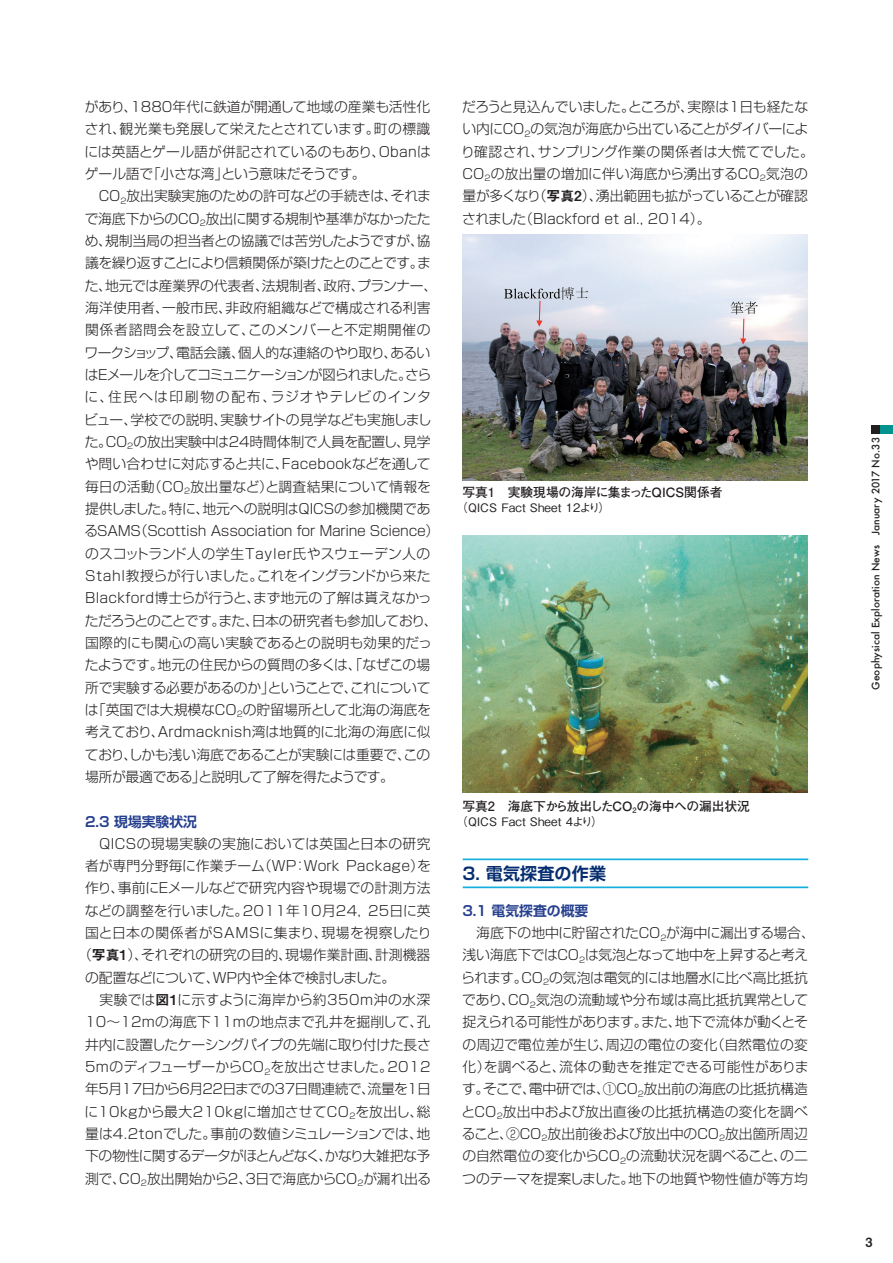
<style>
.page{position:relative;width:893px;height:1263px;background:#fff}
.page>*{position:absolute;margin:0;border:0;box-sizing:border-box;transform-origin:0 0}
.t1{font:700 16.95px "Shin Go Pro De";letter-spacing:.01em;color:#052d6f}
.t2{font:300 13.8px/22.4px "Shin Go Pro";letter-spacing:-.01em;color:#231f20}
.t3{font:300 13.8px "Shin Go Pro";letter-spacing:.02em;color:#231f20}
.t4{font:300 13.8px "Shin Go Pro";letter-spacing:.03em;color:#231f20}
.t5{font:300 13.8px "Shin Go Pro";letter-spacing:.015em;color:#231f20}
.t6{font:300 13.8px "Shin Go Pro";letter-spacing:-.045em;color:#231f20}
.t7{font:300 13.8px "Shin Go Pro";letter-spacing:.025em;color:#231f20}
.t8{font:300 13.8px "Shin Go Pro";letter-spacing:-.05em;color:#231f20}
.t9{font:300 13.8px "Shin Go Pro";letter-spacing:-.035em;color:#231f20}
.t10{font:700 13.8px "Shin Go Pro De";color:#253f8e}
.t11{font:700 12.75px "Futo Go B101 Pro";letter-spacing:-.005em;color:#231f20}
.t12{font:12.75px "Midashi Go Pro MB31";color:#231f20}
.t13{font:500 11.7px "Gothic BBB Pro";letter-spacing:.01em;color:#231f20}
.t14{font:500 10.05px "Futura";letter-spacing:.01em;color:#231f20}
.s1{font-family:"Midashi Go Pro MB31";font-weight:400}
</style>
<div class="page">
<hr style="left:463px;top:886px;width:345px;height:2px;background:#13b0de">
<hr style="left:463px;top:858px;width:345px;height:2px;background:#13b0de">
<div style="left:872px;top:425px;width:21px;height:9px;background:#00938f"></div>
<div style="left:872px;top:425px;width:8px;height:9px;background:#231f20"></div>
<img style="left:462px;top:235px;width:346px;height:245px">
<img style="left:462px;top:535px;width:346px;height:258px">
<p class="t2" style="left:84px;top:94px;width:356px">があり、1880年代に鉄道が開通して地域の産業も活性化され、観光業も発展して栄えたとされています。町の標識には英語とゲール語が併記されているのもあり、Obanはゲール語で「小さな湾」という意味だそうです。<br>　CO<sub>2</sub>放出実験実施のための許可などの手続きは、それまで海底下からのCO<sub>2</sub>放出に関する規制や基準がなかったため、規制当局の担当者との協議では苦労したようですが、協議を繰り返すことにより信頼関係が築けたとのことです。また、地元では産業界の代表者、法規制者、政府、プランナー、海洋使用者、一般市民、非政府組織などで構成される利害関係者諮問会を設立して、このメンバーと不定期開催のワークショップ、電話会議、個人的な連絡のやり取り、あるいはEメールを介してコミュニケーションが図られました。さらに、住民へは印刷物の配布、ラジオやテレビのインタビュー、学校での説明、実験サイトの見学なども実施しました。CO<sub>2</sub>の放出実験中は24時間体制で人員を配置し、見学や問い合わせに対応すると共に、Facebookなどを通して毎日の活動（CO<sub>2</sub>放出量など）と調査結果について情報を提供しました。特に、地元への説明はQICSの参加機関であるSAMS（Scottish Association for Marine Science）のスコットランド人の学生Tayler氏やスウェーデン人の<br>Stahl教授らが行いました。これをイングランドから来た<br>Blackford博士らが行うと、まず地元の了解は貰えなかっただろうとのことです。また、日本の研究者も参加しており、国際的にも関心の高い実験であるとの説明も効果的だったようです。地元の住民からの質問の多くは、「なぜこの場所で実験する必要があるのか」ということで、これについては「英国では大規模なCO<sub>2</sub>の貯留場所として北海の海底を考えており、Ardmacknish湾は地質的に北海の海底に似ており、しかも浅い海底であることが実験には重要で、この場所が最適である」と説明して了解を得たようです。</p>
<p class="t10" style="left:85px;top:810px;width:114px">2.3 現場実験状況</p>
<p class="t4" style="left:85px;top:832px;width:347px">　QICSの現場実験の実施においては英国と日本の研究</p>
<p class="t5" style="left:85px;top:854px;width:347px">者が専門分野毎に作業チーム（WP：Work Package）を</p>
<p class="t2" style="left:85px;top:875px;width:347px">作り、事前にEメールなどで研究内容や現場での計測方法</p>
<p class="t7" style="left:85px;top:899px;width:347px">などの調整を行いました。2011年10月24, 25日に英</p>
<p class="t4" style="left:85px;top:921px;width:348px">国と日本の関係者がSAMSに集まり、現場を視察したり</p>
<p class="t2" style="left:78px;top:942px;width:354px">（<span class="s1">写真1</span>）、それぞれの研究の目的、現場作業計画、計測機器</p>
<p class="t2" style="left:85px;top:965px;width:312px">の配置などについて、WP内や全体で検討しました。</p>
<p class="t3" style="left:85px;top:988px;width:347px">　実験では<span class="s1">図1</span>に示すように海岸から約350m沖の水深</p>
<p class="t3" style="left:85px;top:1011px;width:347px">10～12mの海底下11mの地点まで孔井を掘削して、孔</p>
<p class="t9" style="left:85px;top:1033px;width:347px">井内に設置したケーシングパイプの先端に取り付けた長さ</p>
<p class="t2" style="left:85px;top:1054px;width:347px">5mのディフューザーからCO<sub>2</sub>を放出させました。2012</p>
<p class="t6" style="left:85px;top:1078px;width:347px">年5月17日から6月22日までの37日間連続で、流量を1日</p>
<p class="t3" style="left:85px;top:1100px;width:347px">に10kgから最大210kgに増加させてCO<sub>2</sub>を放出し、総</p>
<p class="t2" style="left:85px;top:1121px;width:347px">量は4.2tonでした。事前の数値シミュレーションでは、地</p>
<p class="t8" style="left:85px;top:1145px;width:347px">下の物性に関するデータがほとんどなく、かなり大雑把な予</p>
<p class="t2" style="left:85px;top:1165px;width:348px">測で、CO<sub>2</sub>放出開始から2、3日で海底からCO<sub>2</sub>が漏れ出る</p>
<p class="t2" style="left:461px;top:94px;width:354px">だろうと見込んでいました。ところが、実際は１日も経たない内にCO<sub>2</sub>の気泡が海底から出ていることがダイバーにより確認され、サンプリング作業の関係者は大慌てでした。<br>CO<sub>2</sub>の放出量の増加に伴い海底から湧出するCO<sub>2</sub>気泡の量が多くなり（<span class="s1">写真2</span>）、湧出範囲も拡がっていることが確認されました（Blackford et al., 2014）。</p>
<p class="t11" style="left:462px;top:482px;width:262px">写真1　実験現場の海岸に集まったQICS関係者</p>
<p class="t13" style="left:456px;top:498px;width:156px">（QICS Fact Sheet 12より）</p>
<p class="t11" style="left:462px;top:796px;width:289px">写真2　海底下から放出したCO<sub>2</sub>の海中への漏出状況</p>
<p class="t13" style="left:456px;top:812px;width:148px">（QICS Fact Sheet 4より）</p>
<p class="t1" style="left:462px;top:859px;width:145px">3. 電気探査の作業</p>
<p class="t10" style="left:462px;top:899px;width:127px">3.1 電気探査の概要</p>
<p class="t2" style="left:461px;top:920px;width:355px">　海底下の地中に貯留されたCO<sub>2</sub>が海中に漏出する場合、浅い海底下ではCO<sub>2</sub>は気泡となって地中を上昇すると考えられます。CO<sub>2</sub>の気泡は電気的には地層水に比べ高比抵抗であり、CO<sub>2</sub>気泡の流動域や分布域は高比抵抗異常として捉えられる可能性があります。また、地下で流体が動くとその周辺で電位差が生じ、周辺の電位の変化（自然電位の変化）を調べると、流体の動きを推定できる可能性があります。そこで、電中研では、①CO<sub>2</sub>放出前の海底の比抵抗構造とCO<sub>2</sub>放出中および放出直後の比抵抗構造の変化を調べること、②CO<sub>2</sub>放出前後および放出中のCO<sub>2</sub>放出箇所周辺の自然電位の変化からCO<sub>2</sub>の流動状況を調べること、の二つのテーマを提案しました。地下の地質や物性値が等方均</p>
<p class="t14" style="left:869px;top:690px;width:254px;rotate:-90deg">Geophysical Exploration News January 2017 No.33</p>
<p class="t12" style="left:865px;top:1231px;width:9px">3</p>
</div>
